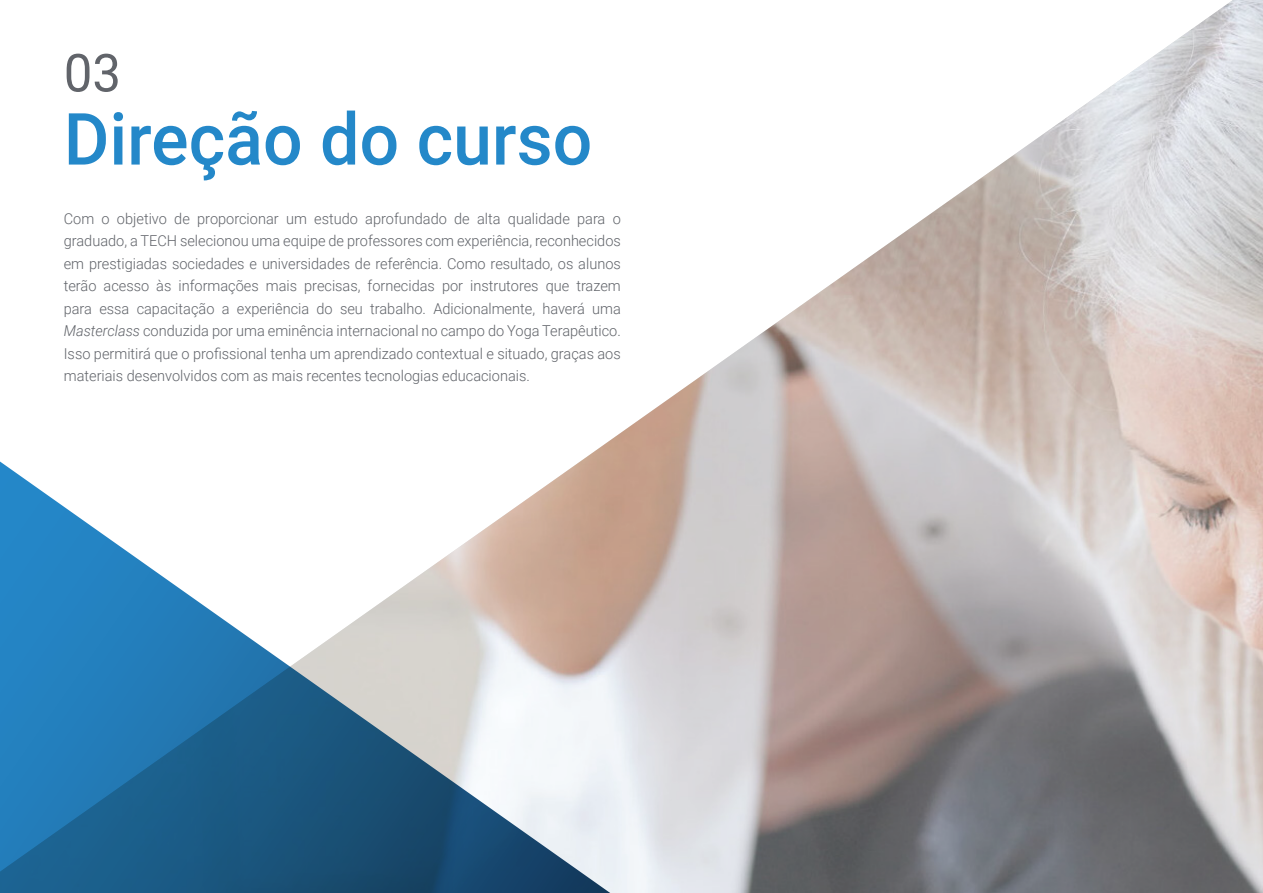
<style>
.page{position:relative;width:1263px;height:893px;background:#fff}
.page>*{position:absolute;margin:0;border:0;box-sizing:border-box;transform-origin:0 0}
.t1{font:500 72px "Roboto";color:#2488c9}
.t2{font:52.5px "Roboto";color:#61646a}
.t3{font:300 15px/22.5px "Roboto";color:#61646a;text-align:justify}
.s1{font-style:italic}
</style>
<div class="page">
<img style="left:602px;top:0;width:661px;height:893px">
<svg style="left:0;top:446px;width:640px;height:447px"></svg>
<h2 class="t2" style="left:64px;top:36px;width:59px">03</h2>
<h1 class="t1" style="left:64px;top:89px;width:530px">Direção do curso</h1>
<p class="t3" style="left:64px;top:207px;width:559px">Com o objetivo de proporcionar um estudo aprofundado de alta qualidade para o graduado, a TECH selecionou uma equipe de professores com experiência, reconhecidos em prestigiadas sociedades e universidades de referência. Como resultado, os alunos terão acesso às informações mais precisas, fornecidas por instrutores que trazem para essa capacitação a experiência do seu trabalho. Adicionalmente, haverá uma <span class="s1">Masterclass</span> conduzida por uma eminência internacional no campo do Yoga Terapêutico.<br>Isso permitirá que o profissional tenha um aprendizado contextual e situado, graças aos materiais desenvolvidos com as mais recentes tecnologias educacionais.</p>
</div>
